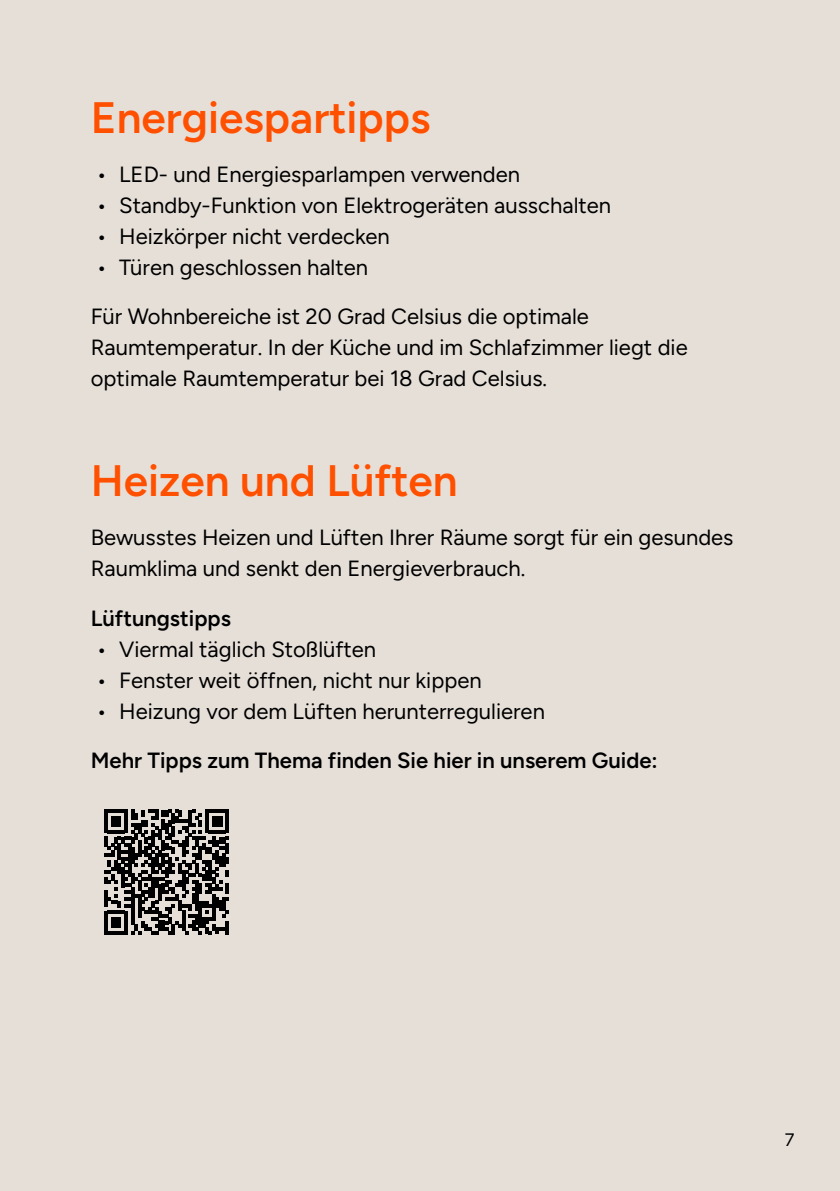
<style>
.page{position:relative;width:840px;height:1191px;background:#fff}
.page>*{position:absolute;margin:0;border:0;box-sizing:border-box;transform-origin:0 0}
.t1{font:600 44px "Figtree";color:#ff5000}
.t2{font:22px/31px "Figtree";color:#000}
.t3{font:600 22px "Figtree";color:#000}
.t4{font:18px "Figtree";color:#000}
</style>
<div class="page">
<div style="left:0;top:0;width:839px;height:1191px;background:#e6dfd8"></div>
<svg style="left:104px;top:809px;width:125px;height:125px"></svg>
<hr style="left:225px;top:920px;width:4px;height:14px;background:#000">
<h1 class="t1" style="left:91px;top:91px;width:341px">Energiespartipps</h1>
<p class="t2" style="left:96px;top:159px;width:425px">• LED- und Energiesparlampen verwenden</p>
<p class="t2" style="left:96px;top:190px;width:516px">• Standby-Funktion von Elektrogeräten ausschalten</p>
<p class="t2" style="left:96px;top:221px;width:295px">• Heizkörper nicht verdecken</p>
<p class="t2" style="left:96px;top:252px;width:273px">• Türen geschlossen halten</p>
<p class="t2" style="left:91px;top:301px;width:598px">Für Wohnbereiche ist 20 Grad Celsius die optimale<br>Raumtemperatur. In der Küche und im Schlafzimmer liegt die optimale Raumtemperatur bei 18 Grad Celsius.</p>
<h1 class="t1" style="left:91px;top:455px;width:368px">Heizen und Lüften</h1>
<p class="t2" style="left:91px;top:522px;width:644px">Bewusstes Heizen und Lüften Ihrer Räume sorgt für ein gesundes<br>Raumklima und senkt den Energieverbrauch.</p>
<p class="t3" style="left:91px;top:605px;width:142px">Lüftungstipps</p>
<p class="t2" style="left:96px;top:633px;width:281px">• Viermal täglich Stoßlüften</p>
<p class="t2" style="left:96px;top:664px;width:386px">• Fenster weit öffnen, nicht nur kippen</p>
<p class="t2" style="left:96px;top:695px;width:449px">• Heizung vor dem Lüften herunterregulieren</p>
<p class="t3" style="left:91px;top:747px;width:568px">Mehr Tipps zum Thema finden Sie hier in unserem Guide:</p>
<p class="t4" style="left:784px;top:1129px;width:11px">7</p>
</div>
